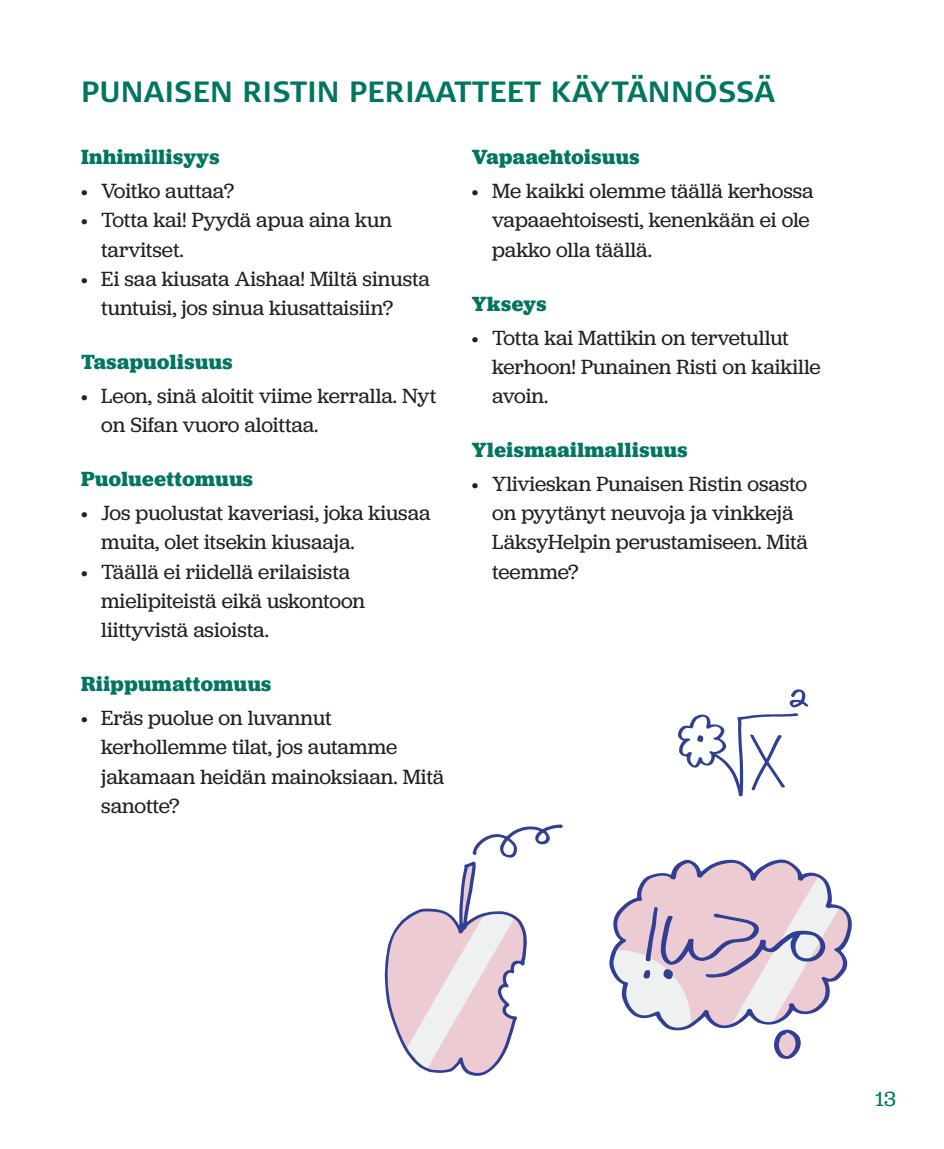
<style>
.page{position:relative;width:944px;height:1149px;background:#fff}
.page>*{position:absolute;margin:0;border:0;box-sizing:border-box;transform-origin:0 0}
.Vihreä_otsikko{font:700 29.25px "Signa OT";letter-spacing:.01em;color:#007660}
.t1{font:21.38px/29.2px "Jubilat";color:#231f20}
.Väliotsikko{font:700 21.38px "Jubilat";letter-spacing:.025em;color:#007660}
.t2{font:21.38px "Jubilat";color:#007660}
</style>
<div class="page">
<svg style="left:385px;top:824px;width:178px;height:251px"></svg>
<svg style="left:789px;top:689px;width:19px;height:18px"></svg>
<svg style="left:678px;top:713px;width:120px;height:83px"></svg>
<svg style="left:609px;top:859px;width:243px;height:199px"></svg>
<p class="Vihreä_otsikko" style="left:81px;top:75px;width:695px">PUNAISEN RISTIN PERIAATTEET KÄYTÄNNÖSSÄ</p>
<p class="Väliotsikko" style="left:81px;top:143px;width:140px">Inhimillisyys</p>
<p class="t1" style="left:81px;top:176px;width:155px">• Voitko auttaa?</p>
<p class="t1" style="left:101px;top:205px;width:292px;text-indent:-20px">• Totta kai! Pyydä apua aina kun tarvitset.</p>
<p class="t1" style="left:101px;top:263px;width:330px;text-indent:-20px">• Ei saa kiusata Aishaa! Miltä sinusta tuntuisi, jos sinua kiusattaisiin?</p>
<p class="Väliotsikko" style="left:81px;top:348px;width:153px">Tasapuolisuus</p>
<p class="t1" style="left:101px;top:380px;width:337px;text-indent:-20px">• Leon, sinä aloitit viime kerralla. Nyt on Sifan vuoro aloittaa.</p>
<p class="Väliotsikko" style="left:81px;top:465px;width:174px">Puolueettomuus</p>
<p class="t1" style="left:101px;top:497px;width:331px;text-indent:-20px">• Jos puolustat kaveriasi, joka kiusaa muita, olet itsekin kiusaaja.</p>
<p class="t1" style="left:101px;top:556px;width:265px;text-indent:-20px">• Täällä ei riidellä erilaisista mielipiteistä eikä uskontoon liittyvistä asioista.</p>
<p class="Väliotsikko" style="left:81px;top:670px;width:192px">Riippumattomuus</p>
<p class="t1" style="left:101px;top:702px;width:344px;text-indent:-20px">• Eräs puolue on luvannut kerhollemme tilat, jos autamme jakamaan heidän mainoksiaan. Mitä sanotte?</p>
<p class="Väliotsikko" style="left:472px;top:143px;width:169px">Vapaaehtoisuus</p>
<p class="t1" style="left:492px;top:176px;width:323px;text-indent:-20px">• Me kaikki olemme täällä kerhossa vapaaehtoisesti, kenenkään ei ole pakko olla täällä.</p>
<p class="Väliotsikko" style="left:472px;top:290px;width:76px">Ykseys</p>
<p class="t1" style="left:492px;top:322px;width:330px;text-indent:-20px">• Totta kai Mattikin on tervetullut kerhoon! Punainen Risti on kaikille avoin.</p>
<p class="Väliotsikko" style="left:472px;top:436px;width:217px">Yleismaailmallisuus</p>
<p class="t1" style="left:492px;top:468px;width:317px;text-indent:-20px">• Ylivieskan Punaisen Ristin osasto on pyytänyt neuvoja ja vinkkejä<br>LäksyHelpin perustamiseen. Mitä teemme?</p>
<p class="t2" style="left:875px;top:1085px;width:22px">13</p>
</div>
